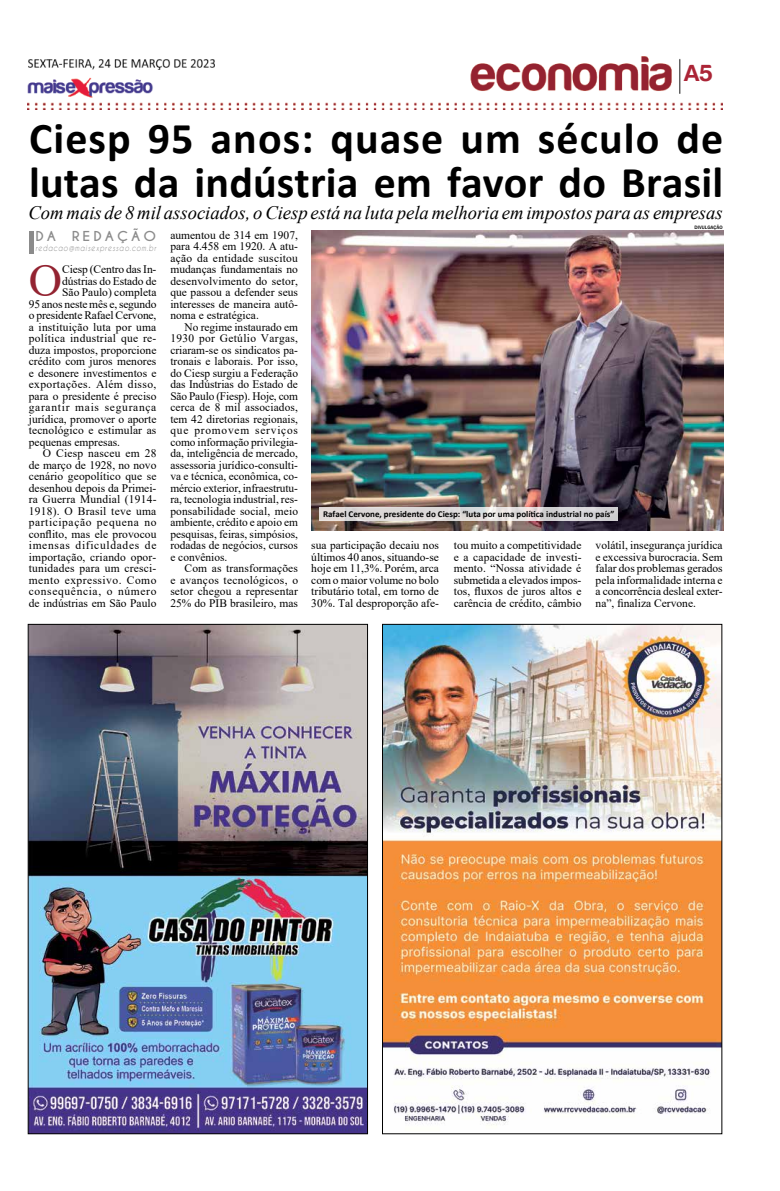
<style>
.page{position:relative;width:780px;height:1191px;background:#fff}
.page>*{position:absolute;margin:0;border:0;box-sizing:border-box;transform-origin:0 0}
.t1{font:46.2px "Times New Roman";color:#932331}
.t2{font:700 44px/44px "Calibri";letter-spacing:.005em;color:#000}
.t3{font:24px "Harabara";color:#ab2436}
.t4{font:italic 19px "Times New Roman";color:#000}
.t5{font:700 12.9px "Caviar Dreams";letter-spacing:.22em;color:#8b8b8b;scale:1.07 1}
.t6{font:11.5px/11.5px "Times New Roman";color:#000;text-align:justify}
.t7{font:11.5px "Times New Roman";letter-spacing:.02em;color:#000}
.t8{font:11.5px "Times New Roman";letter-spacing:.06em;color:#000}
.t9{font:11.5px "Times New Roman";letter-spacing:.025em;color:#000}
.t10{font:11.5px "Times New Roman";letter-spacing:.035em;color:#000}
.t11{font:11.5px "Times New Roman";letter-spacing:.05em;color:#000}
.t12{font:11.5px "Times New Roman";letter-spacing:.04em;color:#000}
.t13{font:11.5px "Times New Roman";letter-spacing:.055em;color:#000}
.t14{font:700 9px "Calibri";color:#000}
.t15{font:italic 8.3px "Caviar Dreams";letter-spacing:.11em;color:#8b8b8b;scale:.83 1}
.t16{font:500 5px "Franklin Gothic";color:#000}
</style>
<div class="page">
<img style="left:28px;top:57px;width:694px;height:53px">
<img style="left:28px;top:59px;width:186px;height:10px">
<img style="left:311px;top:231px;width:412px;height:299px">
<svg style="left:319px;top:507px;width:298px;height:13px;background:#dcd9d9"></svg>
<hr style="left:29px;top:231px;width:4px;height:23px;background:#8b8b8b">
<img style="left:384px;top:626px;width:336px;height:500px">
<img style="left:30px;top:626px;width:336px;height:506px">
<h3 class="t3" style="left:683px;top:61px;width:31px">A5</h3>
<h2 class="t2" style="left:29px;top:116px;width:695px">Ciesp 95 anos: quase um século de lutas da indústria em favor do Brasil</h2>
<h3 class="t4" style="left:29px;top:200px;width:695px">Com mais de 8 mil associados, o Ciesp está na luta pela melhoria em impostos para as empresas</h3>
<p class="t16" style="left:694px;top:225px;width:30px">DIVULGAÇÃO</p>
<p class="t5" style="left:35px;top:228px;width:114px">DA REDAÇÃO</p>
<p class="t15" style="left:35px;top:243px;width:147px">redacao@maisexpressao.com.br</p>
<p class="t6" style="left:170px;top:229px;width:129px">aumentou de 314 em 1907, para 4.458 em 1920. A atu&shy;ação da entidade suscitou mudanças fundamentais no desenvolvimento do setor, que passou a defender seus interesses de maneira autô&shy;noma e estratégica.</p>
<p class="t6" style="left:170px;top:321px;width:129px;text-indent:14px">No regime instaurado em 1930 por Getúlio Vargas, criaram-se os sindicatos pa&shy;tronais e laborais. Por isso, do Ciesp surgiu a Federação das Indústrias do Estado de São Paulo (Fiesp). Hoje, com cerca de 8 mil associados, tem 42 diretorias regionais, que promovem serviços como informação privilegia&shy;da, inteligência de mercado, assessoria jurídico-consulti&shy;va e técnica, econômica, co&shy;mércio exterior, infraestrutu&shy;ra, tecnologia industrial, res&shy;ponsabilidade social, meio ambiente, crédito e apoio em pesquisas, feiras, simpósios, rodadas de negócios, cursos e convênios.</p>
<p class="t6" style="left:170px;top:562px;width:129px;text-indent:14px">Com as transformações e avanços tecnológicos, o setor chegou a representar 25% do PIB brasileiro, mas</p>
<h1 class="t1" style="left:29px;top:248px;width:35px">O</h1>
<p class="t6" style="left:62px;top:263px;width:96px">Ciesp (Centro das In-</p>
<p class="t6" style="left:62px;top:275px;width:96px">dústrias do Estado de</p>
<p class="t6" style="left:62px;top:286px;width:96px">São Paulo) completa</p>
<p class="t6" style="left:29px;top:298px;width:129px">95 anos neste mês e, segundo</p>
<p class="t6" style="left:29px;top:309px;width:129px">o presidente Rafael Cervone,</p>
<p class="t6" style="left:29px;top:321px;width:129px">a instituição luta por uma</p>
<p class="t9" style="left:29px;top:330px;width:129px">política industrial que re-</p>
<p class="t6" style="left:29px;top:344px;width:129px">duza impostos, proporcione</p>
<p class="t6" style="left:29px;top:355px;width:129px">crédito com juros menores</p>
<p class="t6" style="left:29px;top:367px;width:129px">e desonere investimentos e</p>
<p class="t10" style="left:29px;top:376px;width:129px">exportações. Além disso,</p>
<p class="t6" style="left:29px;top:390px;width:129px">para o presidente é preciso</p>
<p class="t8" style="left:29px;top:399px;width:129px">garantir mais segurança</p>
<p class="t6" style="left:29px;top:413px;width:129px">jurídica, promover o aporte</p>
<p class="t6" style="left:29px;top:424px;width:129px">tecnológico e estimular as</p>
<p class="t6" style="left:29px;top:436px;width:93px">pequenas empresas.</p>
<p class="t7" style="left:43px;top:445px;width:115px">O Ciesp nasceu em 28</p>
<p class="t6" style="left:29px;top:459px;width:129px">de março de 1928, no novo</p>
<p class="t6" style="left:29px;top:470px;width:129px">cenário geopolítico que se</p>
<p class="t6" style="left:29px;top:482px;width:129px">desenhou depois da Primei-</p>
<p class="t6" style="left:29px;top:493px;width:129px">ra Guerra Mundial (1914-</p>
<p class="t7" style="left:29px;top:503px;width:129px">1918). O Brasil teve uma</p>
<p class="t11" style="left:29px;top:514px;width:129px">participação pequena no</p>
<p class="t6" style="left:29px;top:528px;width:129px">conflito, mas ele provocou</p>
<p class="t8" style="left:29px;top:537px;width:129px">imensas dificuldades de</p>
<p class="t7" style="left:29px;top:549px;width:129px">importação, criando opor-</p>
<p class="t7" style="left:29px;top:560px;width:129px">tunidades para um cresci-</p>
<p class="t12" style="left:29px;top:572px;width:129px">mento expressivo. Como</p>
<p class="t13" style="left:29px;top:583px;width:129px">consequência, o número</p>
<p class="t6" style="left:29px;top:597px;width:129px">de indústrias em São Paulo</p>
<p class="t14" style="left:323px;top:507px;width:293px">Rafael Cervone, presidente do Ciesp: “luta por uma política industrial no país”</p>
<p class="t6" style="left:311px;top:539px;width:129px">sua participação decaiu nos últimos 40 anos, situando-se hoje em 11,3%. Porém, arca com o maior volume no bolo tributário total, em torno de 30%. Tal desproporção afe-</p>
<p class="t6" style="left:454px;top:539px;width:129px">tou muito a competitividade e a capacidade de investi&shy;mento. “Nossa atividade é submetida a elevados impos&shy;tos, fluxos de juros altos e carência de crédito, câmbio</p>
<p class="t6" style="left:595px;top:539px;width:129px">volátil, insegurança jurídica e excessiva burocracia. Sem falar dos problemas gerados pela informalidade interna e a concorrência desleal exter&shy;na”, finaliza Cervone.</p>
</div>
